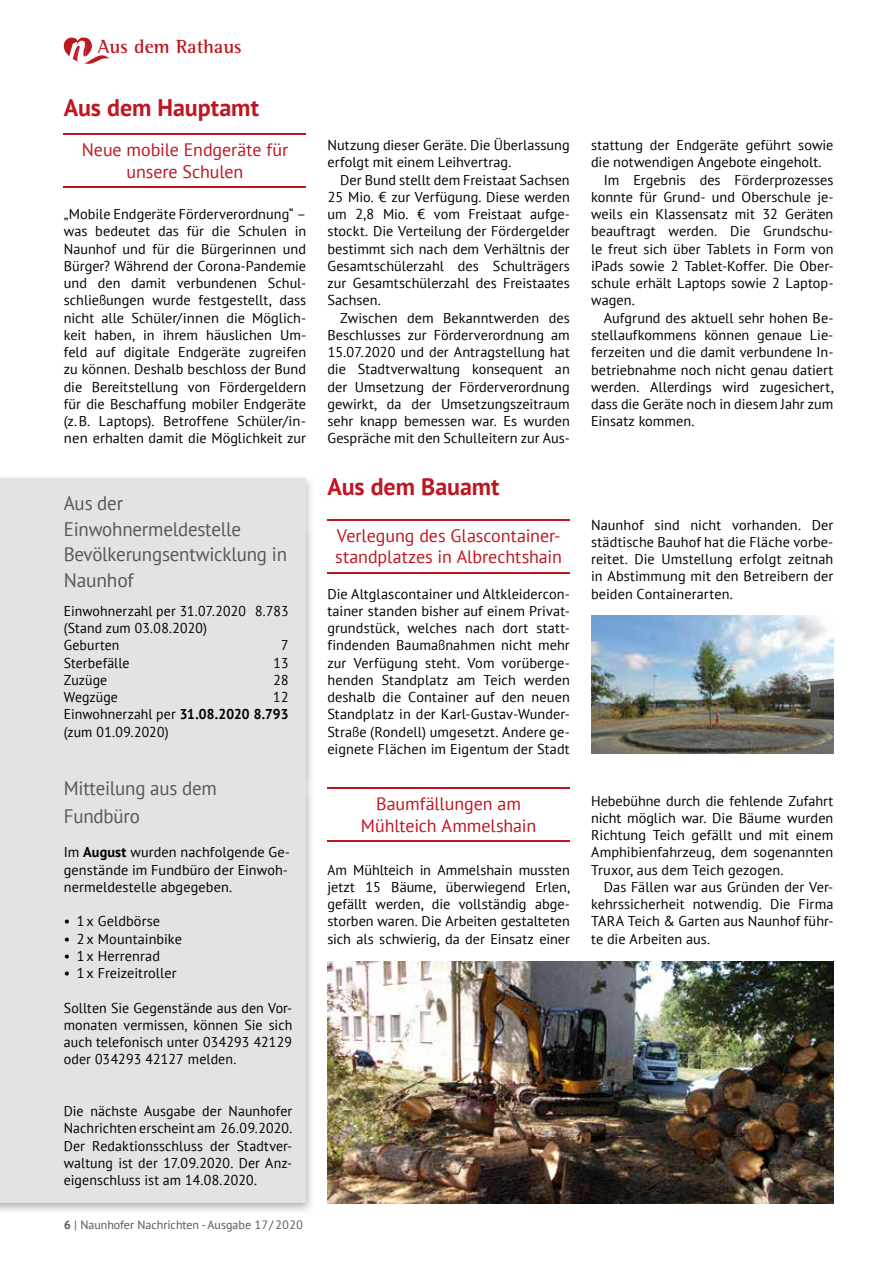
<style>
.page{position:relative;width:893px;height:1263px;background:#fff}
.page>*{position:absolute;margin:0;border:0;box-sizing:border-box;transform-origin:0 0}
.t1{font:700 24px "PT Sans";letter-spacing:-.005em;color:#be1622}
.t2{font:19.5px/25.7px "PT Sans";letter-spacing:-.01em;color:#575756}
.t3{font:700 19.5px "Rotis Semi Serif";letter-spacing:.005em;color:#be1622}
.t4{font:18px/21.6px "PT Sans";letter-spacing:-.005em;color:#be1622;text-align:center}
.t5{font:14.25px/17.2px "PT Sans";letter-spacing:.005em;color:#000;text-align:justify}
.t6{font:14.25px/17.2px "PT Sans";letter-spacing:.005em;color:#000;text-align:justify;scale:.94 1}
.t7{font:12px "PT Sans";color:#575756}
.s1{font-family:"Geometric 231 BT Roman C"}
.s2{font-weight:700}
</style>
<div class="page">
<svg style="left:64px;top:37px;width:46px;height:27px"></svg>
<hr style="left:64px;top:133px;width:242px;height:2px;background:#be1622">
<hr style="left:64px;top:186px;width:242px;height:2px;background:#be1622">
<hr style="left:327px;top:787px;width:243px;height:2px;background:#be1622">
<hr style="left:327px;top:840px;width:243px;height:2px;background:#be1622">
<hr style="left:327px;top:519px;width:243px;height:1px;background:#be1622">
<hr style="left:327px;top:572px;width:243px;height:1px;background:#be1622">
<img style="left:0;top:477px;width:312px;height:734px">
<img style="left:306px;top:778px;width:6px;height:20px">
<img style="left:299px;top:477px;width:13px;height:52px">
<div style="left:0;top:478px;width:306px;height:724px;background:#e3e3e3"></div>
<img style="left:591px;top:616px;width:242px;height:138px">
<img style="left:327px;top:962px;width:506px;height:241px">
<h2 class="t3" style="left:98px;top:35px;width:146px">Aus dem Rathaus</h2>
<h1 class="t1" style="left:64px;top:91px;width:197px">Aus dem Hauptamt</h1>
<p class="t4" style="left:82px;top:138px;width:208px">Neue mobile Endgeräte für unsere Schulen</p>
<p class="t5" style="left:64px;top:205px;width:244px">„Mobile Endgeräte Förderverordnung“ – was bedeutet das für die Schulen in Naunhof und für die Bürgerinnen und Bürger? Während der Corona-Pandemie und den damit verbundenen Schul&shy;schlie<span class="s1">ß</span>ungen wurde festgestellt, dass nicht alle Schüler/innen die Möglich&shy;keit haben, in ihrem häuslichen Um&shy;feld auf digitale Endgeräte zugreifen zu können. Deshalb beschloss der Bund die Bereitstellung von Fördergeldern für die Beschaffung mobiler Endgeräte (z. B. Laptops). Betroffene Schüler/in&shy;nen erhalten damit die Möglichkeit zur</p>
<h2 class="t2" style="left:64px;top:490px;width:225px">Aus der<br>Einwohnermeldestelle<br>Bevölkerungsentwicklung in<br>Naunhof</h2>
<p class="t5" style="left:64px;top:602px;width:227px;text-align:left">Einwohnerzahl per 31.07.2020 8.783 (Stand zum 03.08.2020)<br>Geburten</p>
<p class="t5" style="left:281px;top:636px;width:10px">7</p>
<p class="t5" style="left:64px;top:654px;width:67px">Sterbefälle</p>
<p class="t5" style="left:273px;top:654px;width:17px">13</p>
<p class="t5" style="left:64px;top:671px;width:45px">Zuzüge</p>
<p class="t5" style="left:273px;top:671px;width:17px">28</p>
<p class="t5" style="left:64px;top:688px;width:56px">Wegzüge</p>
<p class="t5" style="left:64px;top:688px;width:226px;text-indent:209px">12<br>Einwohnerzahl per <span class="s2">31.08.2020 8.793 </span>(zum 01.09.2020)</p>
<h2 class="t2" style="left:64px;top:773px;width:155px;line-height:28.3px">Mitteilung aus dem<br>Fundbüro</h2>
<p class="t5" style="left:64px;top:843px;width:228px;text-align:left">Im <span class="s2">August</span> wurden nachfolgende Ge&shy;genstände im Fundbüro der Einwoh&shy;nermeldestelle abgegeben.</p>
<p class="t5" style="left:64px;top:912px;width:98px">• 1 x Geldbörse</p>
<p class="t5" style="left:64px;top:930px;width:120px">• 2 x Mountainbike</p>
<p class="t5" style="left:64px;top:947px;width:98px">• 1 x Herrenrad</p>
<p class="t5" style="left:64px;top:964px;width:114px">• 1 x Freizeitroller</p>
<p class="t5" style="left:64px;top:999px;width:230px">Sollten Sie Gegenstände aus den Vor&shy;monaten vermissen, können Sie sich auch telefonisch unter 034293 42129 oder 034293 42127 melden.</p>
<p class="t5" style="left:64px;top:1102px;width:230px">Die nächste Ausgabe der Naunhofer Nachrichten erscheint am 26.09.2020.<br>Der Redaktionsschluss der Stadtver&shy;waltung ist der 17.09.2020. Der Anz&shy;eigenschluss ist am 14.08.2020.</p>
<p class="t7" style="left:64px;top:1217px;width:241px"><span class="s2">6</span> | Naunhofer Nachrichten - Ausgabe 17 / 2020</p>
<p class="t5" style="left:327px;top:136px;width:244px">Nutzung dieser Geräte. Die Überlassung erfolgt mit einem Leihvertrag.</p>
<p class="t5" style="left:327px;top:171px;width:244px;text-indent:13px">Der Bund stellt dem Freistaat Sachsen 25 Mio. € zur Verfügung. Diese werden um 2,8 Mio. € vom Freistaat aufge&shy;stockt. Die Verteilung der Fördergelder bestimmt sich nach dem Verhältnis der Gesamtschülerzahl des Schulträgers zur Gesamtschülerzahl des Freistaates Sachsen.</p>
<p class="t5" style="left:327px;top:309px;width:244px;text-indent:13px">Zwischen dem Bekanntwerden des Beschlusses zur Förderverordnung am 15.07.2020 und der Antragstellung hat die Stadtverwaltung konsequent an der Umsetzung der Förderverordnung gewirkt, da der Umsetzungszeitraum sehr knapp bemessen war. Es wurden Gespräche mit den Schulleitern zur Aus-</p>
<h1 class="t1" style="left:327px;top:471px;width:174px">Aus dem Bauamt</h1>
<p class="t4" style="left:335px;top:524px;width:228px;text-align:left">Verlegung des Glascontainer&shy;standplatzes in Albrechtshain</p>
<p class="t5" style="left:327px;top:585px;width:244px">Die Altglascontainer und Altkleidercon&shy;tainer standen bisher auf einem Privat&shy;grundstück, welches nach dort statt&shy;findenden Bauma<span class="s1">ß</span>nahmen nicht mehr zur Verfügung steht. Vom vorüberge&shy;henden Standplatz am Teich werden deshalb die Container auf den neuen Standplatz in der Karl-Gustav-Wunder-Stra<span class="s1">ß</span>e (Rondell) umgesetzt. Andere ge&shy;eignete Flächen im Eigentum der Stadt</p>
<p class="t4" style="left:361px;top:793px;width:177px">Baumfällungen am<br>Mühlteich Ammelshain</p>
<p class="t6" style="left:327px;top:861px;width:259px">Am Mühlteich in Ammelshain mussten jetzt 15 Bäume, überwiegend Erlen, gefällt werden, die vollständig abge&shy;storben waren. Die Arbeiten gestalteten sich als schwierig, da der Einsatz einer</p>
<p class="t5" style="left:591px;top:136px;width:244px">stattung der Endgeräte geführt sowie</p>
<p class="t5" style="left:591px;top:153px;width:232px">die notwendigen Angebote eingeholt.</p>
<p class="t5" style="left:604px;top:171px;width:231px">Im Ergebnis des Förderprozesses</p>
<p class="t5" style="left:591px;top:188px;width:244px">konnte für Grund- und Oberschule je-</p>
<p class="t5" style="left:591px;top:205px;width:244px">weils ein Klassensatz mit 32 Geräten</p>
<p class="t5" style="left:591px;top:222px;width:244px">beauftragt werden. Die Grundschu-</p>
<p class="t5" style="left:591px;top:240px;width:244px">le freut sich über Tablets in Form von</p>
<p class="t5" style="left:591px;top:257px;width:244px">iPads sowie 2 Tablet-Koffer. Die Ober-</p>
<p class="t5" style="left:591px;top:274px;width:244px">schule erhält Laptops sowie 2 Laptop-</p>
<p class="t5" style="left:591px;top:291px;width:45px">wagen.</p>
<p class="t5" style="left:604px;top:309px;width:231px">Aufgrund des aktuell sehr hohen Be-</p>
<p class="t5" style="left:591px;top:326px;width:244px">stellaufkommens können genaue Lie-</p>
<p class="t5" style="left:591px;top:343px;width:244px">ferzeiten und die damit verbundene In-</p>
<p class="t5" style="left:591px;top:361px;width:244px">betriebnahme noch nicht genau datiert</p>
<p class="t5" style="left:591px;top:378px;width:244px">werden. Allerdings wird zugesichert,</p>
<p class="t5" style="left:591px;top:395px;width:244px">dass die Geräte noch in diesem Jahr zum</p>
<p class="t5" style="left:591px;top:412px;width:105px">Einsatz kommen.</p>
<p class="t5" style="left:591px;top:516px;width:244px">Naunhof sind nicht vorhanden. Der städtische Bauhof hat die Fläche vorbe&shy;reitet. Die Umstellung erfolgt zeitnah in Abstimmung mit den Betreibern der beiden Containerarten.</p>
<p class="t5" style="left:591px;top:792px;width:244px">Hebebühne durch die fehlende Zufahrt nicht möglich war. Die Bäume wurden Richtung Teich gefällt und mit einem Amphibienfahrzeug, dem sogenannten Truxor, aus dem Teich gezogen.</p>
<p class="t5" style="left:591px;top:878px;width:244px;text-indent:13px">Das Fällen war aus Gründen der Ver&shy;kehrssicherheit notwendig. Die Firma TARA Teich &amp; Garten aus Naunhof führ&shy;te die Arbeiten aus.</p>
</div>
